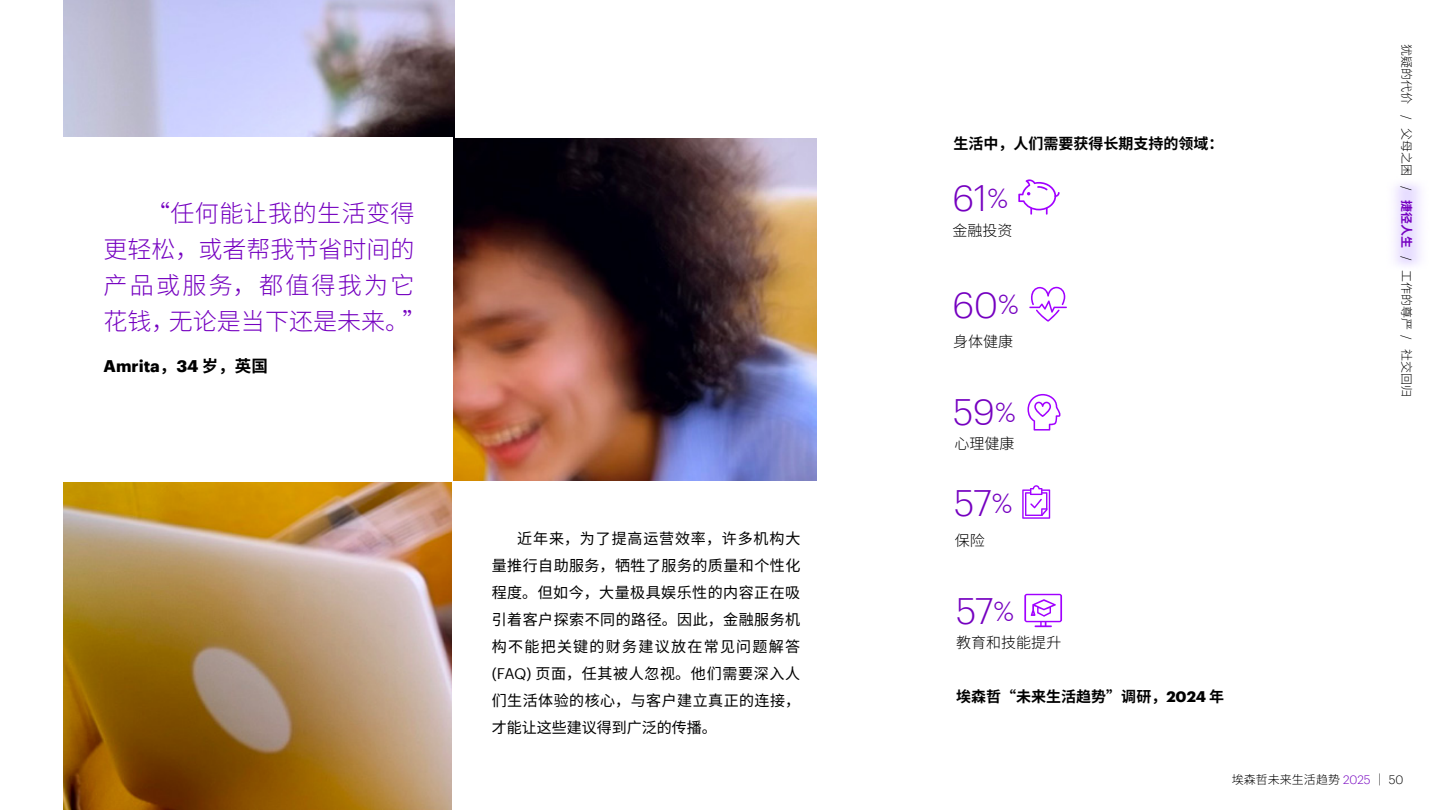
<style>
.page{position:relative;width:1441px;height:810px;background:#fff}
.page>*{position:absolute;margin:0;border:0;box-sizing:border-box;transform-origin:0 0}
.t1{font:300 36px "Graphik";letter-spacing:-.01em;color:#7500c0}
.t2{font:300 24px/36px "Source Han Sans SC";color:#7500c0}
.t3{font:700 16.5px "Graphik";color:#000}
.t4{font:15px/27px "Source Han Sans SC";letter-spacing:.03em;color:#000;text-align:justify}
.t5{font:700 15px "Source Han Sans SC";color:#000}
.t6{font:300 15px "Source Han Sans SC";color:#000}
.t7{font:300 12px "Source Han Sans SC";color:#000}
.s1{font-family:"Source Han Sans SC"}
.s2{font-size:27px}
.s3{font-family:"Graphik"}
.s4{font-weight:700;color:#7500c0}
.s5{font-family:"Graphik";color:#7500c0}
</style>
<div class="page">
<img style="left:64px;top:0;width:752px;height:810px">
<div style="left:455px;top:0;width:370px;height:137px;background:#fff"></div>
<div style="left:0;top:137px;width:452px;height:345px;background:#fff"></div>
<div style="left:452px;top:482px;width:465px;height:328px;background:#fff"></div>
<svg style="left:1018px;top:179px;width:41px;height:36px"></svg>
<svg style="left:1029px;top:287px;width:37px;height:35px"></svg>
<svg style="left:1027px;top:394px;width:33px;height:37px"></svg>
<svg style="left:1022px;top:485px;width:27px;height:34px"></svg>
<svg style="left:1024px;top:594px;width:37px;height:33px"></svg>
<h2 class="t2" style="left:103px;top:196px;width:324px;text-indent:43px">“任何能让我的生活变得更轻松，或者帮我节省时间的产品或服务，都值得我为它花钱，无论是当下还是未来。”</h2>
<p class="t3" style="left:103px;top:353px;width:166px">Amrita<span class="s1">，</span>34 <span class="s1">岁，英国</span></p>
<p class="t5" style="left:953px;top:135px;width:271px">生活中，人们需要获得长期支持的领域：</p>
<h1 class="t1" style="left:952px;top:172px;width:57px">61<span class="s2">%</span></h1>
<p class="t6" style="left:952px;top:222px;width:61px">金融投资</p>
<h1 class="t1" style="left:952px;top:278px;width:68px">60<span class="s2">%</span></h1>
<p class="t6" style="left:952px;top:333px;width:61px">身体健康</p>
<h1 class="t1" style="left:953px;top:386px;width:64px">59<span class="s2">%</span></h1>
<p class="t6" style="left:954px;top:435px;width:61px">心理健康</p>
<p class="t7" style="left:1412px;top:44px;width:354px;rotate:90deg">犹疑的代价 <span class="s3">/</span> 父母之困 <span class="s3">/</span> <span class="s4">捷径人生</span> <span class="s3">/</span> 工作的尊严 <span class="s3">/</span> 社交回归</p>
<h1 class="t1" style="left:954px;top:477px;width:60px">57<span class="s2">%</span></h1>
<p class="t4" style="left:491px;top:525px;width:310px;text-indent:26px">近年来，为了提高运营效率，许多机构大量推行自助服务，牺牲了服务的质量和个性化程度。但如今，大量极具娱乐性的内容正在吸引着客户探索不同的路径。因此，金融服务机构不能把关键的财务建议放在常见问题解答<span class="s3">(FAQ)</span> 页面，任其被人忽视。他们需要深入人们生活体验的核心，与客户建立真正的连接，才能让这些建议得到广泛的传播。</p>
<p class="t6" style="left:954px;top:532px;width:31px">保险</p>
<h1 class="t1" style="left:955px;top:585px;width:60px">57<span class="s2">%</span></h1>
<p class="t6" style="left:956px;top:634px;width:106px">教育和技能提升</p>
<p class="t5" style="left:956px;top:688px;width:269px">埃森哲“未来生活趋势”调研，<span class="s3">2024</span> 年</p>
<p class="t7" style="left:1231px;top:773px;width:173px">埃森哲未来生活趋势 <span class="s5">2025</span> ｜ <span class="s3">50</span></p>
</div>
